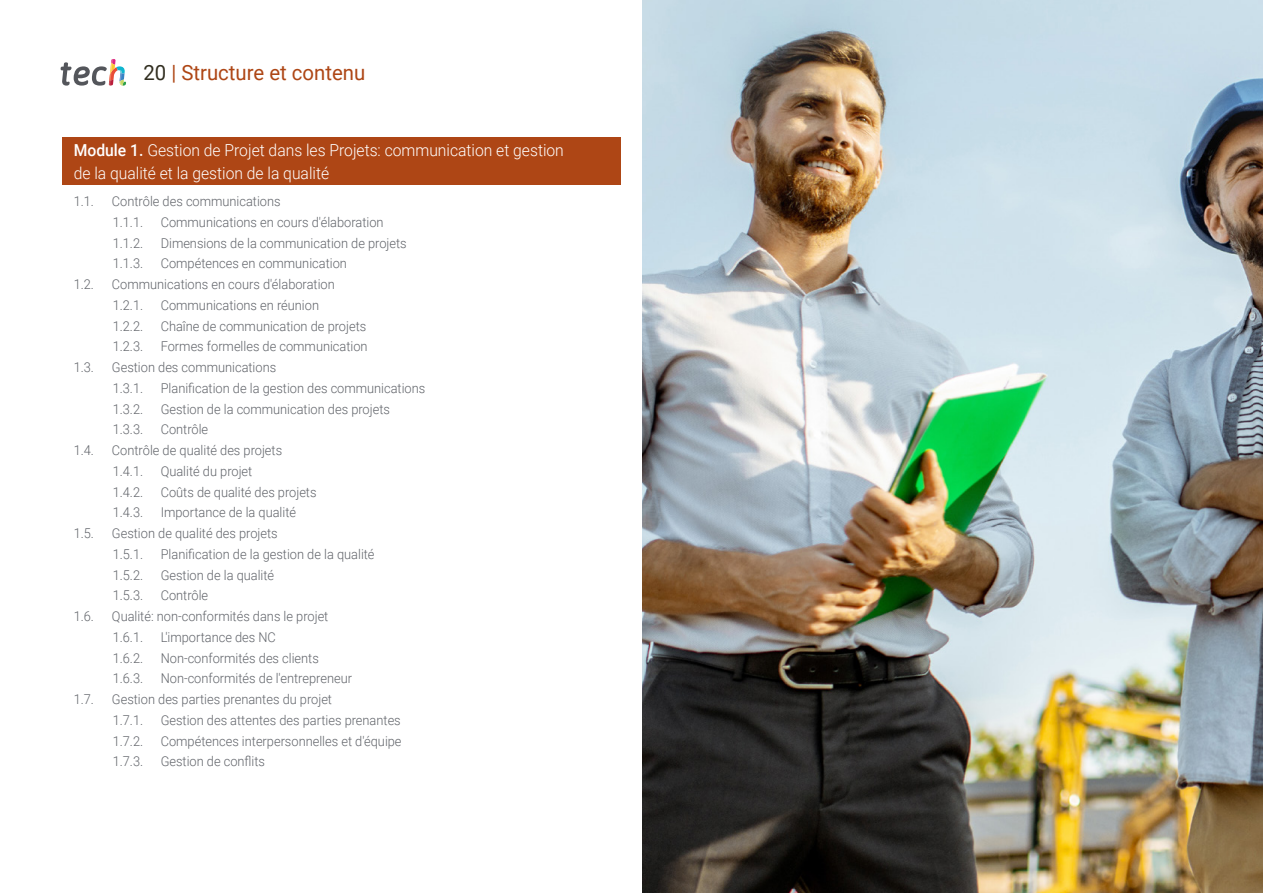
<style>
.page{position:relative;width:1263px;height:893px;background:#fff}
.page>*{position:absolute;margin:0;border:0;box-sizing:border-box;transform-origin:0 0}
.t1{font:21px "Roboto";color:#ae4615}
.t2{font:300 16.5px/22.5px "Roboto";color:#fff;scale:.95 1}
.t3{font:300 13.5px/20.7px "Roboto";color:#61646a;scale:.95 1}
.s1{color:#312e20}
.s2{font-weight:500}
</style>
<div class="page">
<div style="left:63px;top:138px;width:558px;height:47px;background:#ae4615"></div>
<svg style="left:61px;top:59px;width:65px;height:27px"></svg>
<img style="left:642px;top:0;width:621px;height:893px">
<h1 class="t1" style="left:144px;top:57px;width:223px"><span class="s1">20</span> | Structure et contenu</h1>
<p class="t2" style="left:74px;top:139px;width:517px"><span class="s2">Module 1.</span> Gestion de Projet dans les Projets: communication et gestion de la qualité et la gestion de la qualité</p>
<p class="t3" style="left:74px;top:190px;width:23px">1.1.</p>
<p class="t3" style="left:112px;top:190px;width:179px">Contrôle des communications<br>1.1.1.</p>
<p class="t3" style="left:161px;top:211px;width:236px">Communications en cours d'élaboration</p>
<p class="t3" style="left:113px;top:232px;width:34px">1.1.2.</p>
<p class="t3" style="left:161px;top:232px;width:261px">Dimensions de la communication de projets</p>
<p class="t3" style="left:113px;top:253px;width:34px">1.1.3.</p>
<p class="t3" style="left:161px;top:253px;width:197px">Compétences en communication</p>
<p class="t3" style="left:74px;top:273px;width:23px">1.2.</p>
<p class="t3" style="left:112px;top:273px;width:236px">Communications en cours d'élaboration<br>1.2.1.</p>
<p class="t3" style="left:161px;top:294px;width:168px">Communications en réunion</p>
<p class="t3" style="left:113px;top:315px;width:34px">1.2.2.</p>
<p class="t3" style="left:161px;top:315px;width:218px">Chaîne de communication de projets</p>
<p class="t3" style="left:113px;top:336px;width:34px">1.2.3.</p>
<p class="t3" style="left:161px;top:336px;width:219px">Formes formelles de communication</p>
<p class="t3" style="left:74px;top:356px;width:23px">1.3.</p>
<p class="t3" style="left:112px;top:356px;width:174px">Gestion des communications<br>1.3.1.</p>
<p class="t3" style="left:161px;top:377px;width:280px">Planification de la gestion des communications</p>
<p class="t3" style="left:113px;top:398px;width:34px">1.3.2.</p>
<p class="t3" style="left:161px;top:398px;width:243px">Gestion de la communication des projets</p>
<p class="t3" style="left:113px;top:419px;width:34px">1.3.3.</p>
<p class="t3" style="left:161px;top:419px;width:52px">Contrôle</p>
<p class="t3" style="left:74px;top:439px;width:23px">1.4.</p>
<p class="t3" style="left:112px;top:439px;width:181px">Contrôle de qualité des projets<br>1.4.1.</p>
<p class="t3" style="left:161px;top:460px;width:98px">Qualité du projet</p>
<p class="t3" style="left:113px;top:481px;width:34px">1.4.2.</p>
<p class="t3" style="left:161px;top:481px;width:166px">Coûts de qualité des projets</p>
<p class="t3" style="left:113px;top:502px;width:34px">1.4.3.</p>
<p class="t3" style="left:161px;top:502px;width:144px">Importance de la qualité</p>
<p class="t3" style="left:74px;top:522px;width:23px">1.5.</p>
<p class="t3" style="left:112px;top:522px;width:176px">Gestion de qualité des projets<br>1.5.1.</p>
<p class="t3" style="left:161px;top:543px;width:227px">Planification de la gestion de la qualité</p>
<p class="t3" style="left:113px;top:564px;width:34px">1.5.2.</p>
<p class="t3" style="left:161px;top:564px;width:121px">Gestion de la qualité</p>
<p class="t3" style="left:113px;top:585px;width:34px">1.5.3.</p>
<p class="t3" style="left:161px;top:585px;width:52px">Contrôle</p>
<p class="t3" style="left:74px;top:605px;width:23px">1.6.</p>
<p class="t3" style="left:112px;top:605px;width:229px">Qualité: non-conformités dans le projet<br>1.6.1.</p>
<p class="t3" style="left:161px;top:626px;width:123px">L'importance des NC</p>
<p class="t3" style="left:113px;top:647px;width:34px">1.6.2.</p>
<p class="t3" style="left:161px;top:647px;width:168px">Non-conformités des clients</p>
<p class="t3" style="left:113px;top:668px;width:34px">1.6.3.</p>
<p class="t3" style="left:161px;top:668px;width:203px">Non-conformités de l'entrepreneur</p>
<p class="t3" style="left:74px;top:688px;width:23px">1.7.</p>
<p class="t3" style="left:112px;top:688px;width:233px">Gestion des parties prenantes du projet<br>1.7.1.</p>
<p class="t3" style="left:161px;top:709px;width:254px">Gestion des attentes des parties prenantes</p>
<p class="t3" style="left:113px;top:730px;width:34px">1.7.2.</p>
<p class="t3" style="left:161px;top:730px;width:255px">Compétences interpersonnelles et d'équipe</p>
<p class="t3" style="left:113px;top:751px;width:34px">1.7.3.</p>
<p class="t3" style="left:161px;top:751px;width:111px">Gestion de conflits</p>
</div>
